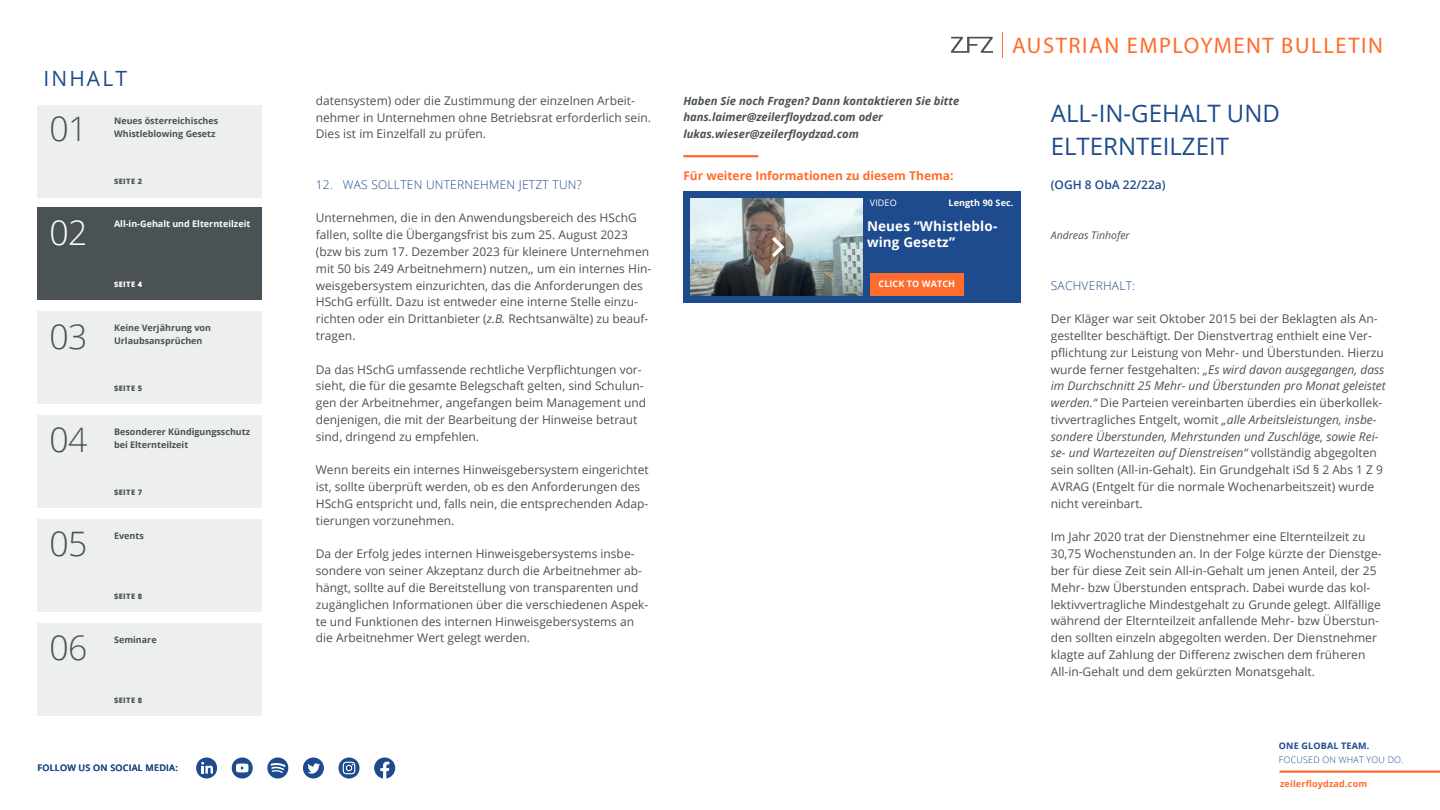
<style>
.page{position:relative;width:1440px;height:810px;background:#fff}
.page>*{position:absolute;margin:0;border:0;box-sizing:border-box;transform-origin:0 0}
.t1{font:300 33.75px "Open Sans";letter-spacing:-.025em;color:#4a5256}
.t2{font:300 33.75px "Open Sans";color:#fff}
.t3{font:24px/33.6px "Open Sans";color:#1e4b8d}
.t4{font:22.5px "Myriad Pro";letter-spacing:.07em;color:#ff6c2b}
.t5{font:21px "Open Sans";letter-spacing:.1em;color:#1e4b8d}
.t6{font:700 13.5px/16.5px "Open Sans";letter-spacing:.01em;color:#fff}
.t7{font:12px/16.8px "Open Sans";color:#4a5256}
.t8{font:300 12px "Open Sans";letter-spacing:.02em;color:#1e4b8d}
.t9{font:700 12px "Open Sans";color:#ff6c2b}
.t10{font:600 12px "Open Sans";color:#1e4b8d}
.t11{font:italic 700 11.25px/16.8px "Open Sans";color:#4a5256}
.t12{font:italic 10.5px "Open Sans";color:#4a5256}
.t13{font:700 9px "Open Sans";color:#4a5256}
.t14{font:700 9px "Open Sans";color:#fff}
.t15{font:600 9px "Open Sans";letter-spacing:.025em;color:#1e4b8d}
.t16{font:300 9px "Open Sans";letter-spacing:.02em;color:#1e4b8d}
.t17{font:700 9px "Open Sans";letter-spacing:.02em;color:#ff6c2b}
.t18{font:700 9px "Open Sans";letter-spacing:.02em;color:#1e4b8d}
.t19{font:9px "Open Sans";letter-spacing:.01em;color:#fff}
.t20{font:800 7.5px "Open Sans";letter-spacing:.05em;color:#4a5256}
.t21{font:800 7.5px "Open Sans";letter-spacing:.05em;color:#fff}
.s1{font-style:italic}
</style>
<div class="page">
<hr style="left:1280px;top:771px;width:160px;height:2px;background:#ff6c2b">
<hr style="left:683px;top:155px;width:75px;height:2px;background:#ff6c2b">
<div style="left:683px;top:191px;width:338px;height:112px;background:#1e4b8d"></div>
<div style="left:870px;top:273px;width:94px;height:22px;background:#ff6c2b"></div>
<img style="left:691px;top:199px;width:171px;height:96px">
<img style="left:760px;top:230px;width:34px;height:34px;border-radius:17px">
<svg style="left:768px;top:233px;width:19px;height:28px"></svg>
<svg style="left:232px;top:758px;width:21px;height:21px"></svg>
<svg style="left:236px;top:764px;width:13px;height:8px"></svg>
<div style="left:303px;top:758px;width:21px;height:21px;background:#1e4b8d;border-radius:50%"></div>
<svg style="left:307px;top:763px;width:13px;height:11px"></svg>
<svg style="left:339px;top:758px;width:21px;height:21px"></svg>
<svg style="left:343px;top:762px;width:12px;height:12px"></svg>
<div style="left:196px;top:758px;width:21px;height:21px;background:#1e4b8d;border-radius:50%"></div>
<svg style="left:201px;top:762px;width:12px;height:12px"></svg>
<svg style="left:374px;top:758px;width:21px;height:21px"></svg>
<svg style="left:267px;top:758px;width:21px;height:21px"></svg>
<svg style="left:951px;top:37px;width:42px;height:16px"></svg>
<svg style="left:1002px;top:32px;width:1px;height:25px"></svg>
<div style="left:38px;top:311px;width:225px;height:93px;background:#edeeee"></div>
<div style="left:38px;top:415px;width:225px;height:93px;background:#edeeee"></div>
<div style="left:38px;top:623px;width:225px;height:93px;background:#edeeee"></div>
<div style="left:38px;top:519px;width:225px;height:93px;background:#edeeee"></div>
<div style="left:38px;top:105px;width:225px;height:92px;background:#edeeee"></div>
<div style="left:38px;top:207px;width:225px;height:93px;background:#4a5256"></div>
<h3 class="t5" style="left:44px;top:70px;width:85px">INHALT</h3>
<h1 class="t1" style="left:50px;top:115px;width:39px">01</h1>
<h1 class="t2" style="left:50px;top:219px;width:39px">02</h1>
<h1 class="t1" style="left:50px;top:323px;width:39px">03</h1>
<h1 class="t1" style="left:50px;top:427px;width:39px">04</h1>
<h1 class="t1" style="left:50px;top:531px;width:39px">05</h1>
<h1 class="t1" style="left:50px;top:634px;width:39px">06</h1>
<p class="t13" style="left:114px;top:114px;width:106px">Neues österreichisches</p>
<p class="t13" style="left:114px;top:128px;width:103px">Whistleblowing Gesetz</p>
<p class="t20" style="left:114px;top:178px;width:30px">SEITE 2</p>
<p class="t14" style="left:114px;top:218px;width:138px">All-in-Gehalt und Elternteilzeit</p>
<p class="t21" style="left:114px;top:281px;width:30px">SEITE 4</p>
<p class="t13" style="left:114px;top:322px;width:98px">Keine Verjährung von</p>
<p class="t13" style="left:114px;top:335px;width:90px">Urlaubsansprüchen</p>
<p class="t20" style="left:114px;top:385px;width:30px">SEITE 5</p>
<p class="t13" style="left:114px;top:426px;width:138px">Besonderer Kündigungsschutz</p>
<p class="t13" style="left:114px;top:439px;width:76px">bei Elternteilzeit</p>
<p class="t20" style="left:114px;top:489px;width:30px">SEITE 7</p>
<p class="t13" style="left:114px;top:530px;width:31px">Events</p>
<p class="t20" style="left:114px;top:593px;width:30px">SEITE 8</p>
<p class="t13" style="left:114px;top:633px;width:44px">Seminare</p>
<p class="t20" style="left:114px;top:697px;width:30px">SEITE 8</p>
<p class="t15" style="left:38px;top:765px;width:142px">FOLLOW US ON SOCIAL MEDIA:</p>
<p class="t7" style="left:316px;top:93px;width:337px">datensystem) oder die Zustimmung der einzelnen Arbeit&shy;nehmer in Unternehmen ohne Betriebsrat erforderlich sein.<br>Dies ist im Einzelfall zu prüfen.</p>
<p class="t8" style="left:316px;top:180px;width:267px">12. WAS SOLLTEN UNTERNEHMEN JETZT TUN?</p>
<p class="t7" style="left:316px;top:211px;width:337px">Unternehmen, die in den Anwendungsbereich des HSchG fallen, sollte die Übergangsfrist bis zum 25. August 2023 (bzw bis zum 17. Dezember 2023 für kleinere Unternehmen mit 50 bis 249 Arbeitnehmern) nutzen,, um ein internes Hin&shy;weisgebersystem einzurichten, das die Anforderungen des HSchG erfüllt. Dazu ist entweder eine interne Stelle einzu&shy;richten oder ein Drittanbieter (<span class="s1">z.B.</span> Rechtsanwälte) zu beauf&shy;tragen.</p>
<p class="t7" style="left:316px;top:360px;width:332px">Da das HSchG umfassende rechtliche Verpflichtungen vor&shy;sieht, die für die gesamte Belegschaft gelten, sind Schulun&shy;gen der Arbeitnehmer, angefangen beim Management und denjenigen, die mit der Bearbeitung der Hinweise betraut sind, dringend zu empfehlen.</p>
<p class="t7" style="left:316px;top:463px;width:334px">Wenn bereits ein internes Hinweisgebersystem eingerichtet ist, sollte überprüft werden, ob es den Anforderungen des HSchG entspricht und, falls nein, die entsprechenden Adap&shy;tierungen vorzunehmen.</p>
<p class="t7" style="left:316px;top:547px;width:334px">Da der Erfolg jedes internen Hinweisgebersystems insbe&shy;sondere von seiner Akzeptanz durch die Arbeitnehmer ab&shy;hängt, sollte auf die Bereitstellung von transparenten und zugänglichen Informationen über die verschiedenen Aspek&shy;te und Funktionen des internen Hinweisgebersystems an die Arbeitnehmer Wert gelegt werden.</p>
<h3 class="t4" style="left:1012px;top:32px;width:372px">AUSTRIAN EMPLOYMENT BULLETIN</h3>
<p class="t11" style="left:683px;top:93px;width:278px">Haben Sie noch Fragen? Dann kontaktieren Sie bitte hans.laimer@zeilerfloydzad.com oder lukas.wieser@zeilerfloydzad.com</p>
<p class="t9" style="left:683px;top:167px;width:272px">Für weitere Informationen zu diesem Thema:</p>
<p class="t6" style="left:867px;top:217px;width:132px">Neues “Whistleblo&shy;wing Gesetz”</p>
<p class="t14" style="left:879px;top:278px;width:78px">CLICK TO WATCH</p>
<p class="t19" style="left:870px;top:199px;width:28px">VIDEO</p>
<p class="t14" style="left:949px;top:196px;width:66px">Length 90 Sec.</p>
<h2 class="t3" style="left:1051px;top:98px;width:231px">ALL-IN-GEHALT UND<br>ELTERNTEILZEIT</h2>
<p class="t10" style="left:1051px;top:180px;width:116px">(OGH 8 ObA 22/22a)</p>
<p class="t12" style="left:1051px;top:231px;width:80px">Andreas Tinhofer</p>
<p class="t8" style="left:1051px;top:280px;width:86px">SACHVERHALT:</p>
<p class="t7" style="left:1051px;top:312px;width:336px">Der Kläger war seit Oktober 2015 bei der Beklagten als An&shy;gestellter beschäftigt. Der Dienstvertrag enthielt eine Ver&shy;pflichtung zur Leistung von Mehr- und Überstunden. Hierzu wurde ferner festgehalten: <span class="s1">„Es wird davon ausgegangen, dass im Durchschnitt 25 Mehr- und Überstunden pro Monat geleistet werden.“</span> Die Parteien vereinbarten überdies ein überkollek&shy;tivvertragliches Entgelt, womit <span class="s1">„alle Arbeitsleistungen, insbe&shy;sondere Überstunden, Mehrstunden und Zuschläge, sowie Rei&shy;se- und Wartezeiten auf Dienstreisen“</span> vollständig abgegolten sein sollten (All-in-Gehalt). Ein Grundgehalt iSd § 2 Abs 1 Z 9<br>AVRAG (Entgelt für die normale Wochenarbeitszeit) wurde nicht vereinbart.</p>
<p class="t7" style="left:1051px;top:530px;width:332px">Im Jahr 2020 trat der Dienstnehmer eine Elternteilzeit zu 30,75 Wochenstunden an. In der Folge kürzte der Dienstge&shy;ber für diese Zeit sein All-in-Gehalt um jenen Anteil, der 25<br>Mehr- bzw Überstunden entsprach. Dabei wurde das kol&shy;lektivvertragliche Mindestgehalt zu Grunde gelegt. Allfällige während der Elternteilzeit anfallende Mehr- bzw Überstun&shy;den sollten einzeln abgegolten werden. Der Dienstnehmer klagte auf Zahlung der Differenz zwischen dem früheren All-in-Gehalt und dem gekürzten Monatsgehalt.</p>
<p class="t18" style="left:1279px;top:740px;width:92px">ONE GLOBAL TEAM.</p>
<p class="t16" style="left:1279px;top:756px;width:126px">FOCUSED ON WHAT YOU DO.</p>
<p class="t17" style="left:1280px;top:778px;width:89px">zeilerfloydzad.com</p>
</div>
